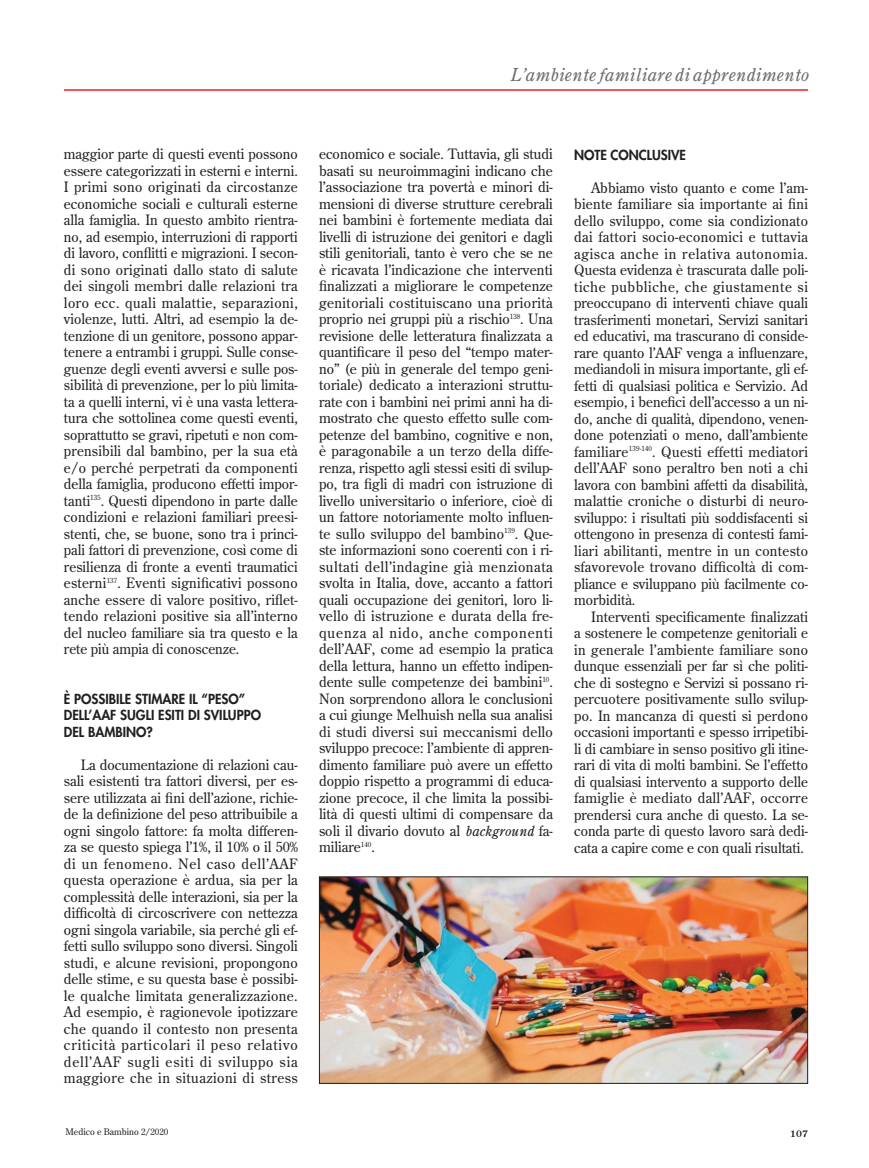
<style>
.page{position:relative;width:869px;height:1168px;background:#fff}
.page>*{position:absolute;margin:0;border:0;box-sizing:border-box;transform-origin:0 0}
.t1{font:18px "Century Oldstyle ICG Italic";letter-spacing:.005em;color:#6c6d70}
.t2{font:14.25px/16.5px "Century Old Style Std";color:#231f20;text-align:justify}
.t3{font:800 13.5px/16.5px "Futura";color:#231f20}
.t4{font:9px "Century Old Style Std";color:#231f20}
.t5{font:700 9px "Century Old Style Std";color:#231f20}
.s1{font-family:"Century Oldstyle ICG Italic"}
</style>
<div class="page">
<hr style="left:64px;top:89px;width:744px;height:2px;background:#ee1d23">
<img style="left:321px;top:878px;width:485px;height:204px">
<div style="left:319px;top:876px;width:489px;height:208px;border:1px solid #231f20"></div>
<p class="t1" style="left:510px;top:63px;width:300px">L’ambiente familiare di apprendimento</p>
<p class="t2" style="left:64px;top:145px;width:235px">maggior parte di questi eventi possono essere categorizzati in esterni e interni.<br>I primi sono originati da circostanze economiche sociali e culturali esterne alla famiglia. In questo ambito rientra&shy;no, ad esempio, interruzioni di rapporti di lavoro, conflitti e migrazioni. I secon&shy;di sono originati dallo stato di salute dei singoli membri dalle relazioni tra loro ecc. quali malattie, separazioni, violenze, lutti. Altri, ad esempio la de&shy;tenzione di un genitore, possono appar&shy;tenere a entrambi i gruppi. Sulle conse&shy;guenze degli eventi avversi e sulle pos&shy;sibilità di prevenzione, per lo più limita&shy;ta a quelli interni, vi è una vasta lettera&shy;tura che sottolinea come questi eventi, soprattutto se gravi, ripetuti e non com&shy;prensibili dal bambino, per la sua età e/o perché perpetrati da componenti della famiglia, producono effetti impor&shy;tanti<sup>135</sup>. Questi dipendono in parte dalle condizioni e relazioni familiari preesi&shy;stenti, che, se buone, sono tra i princi&shy;pali fattori di prevenzione, così come di resilienza di fronte a eventi traumatici esterni<sup>137</sup>. Eventi significativi possono anche essere di valore positivo, riflet&shy;tendo relazioni positive sia all’interno del nucleo familiare sia tra questo e la rete più ampia di conoscenze.</p>
<p class="t3" style="left:64px;top:690px;width:199px">È POSSIBILE STIMARE IL “PESO”<br>DELL’AAF SUGLI ESITI DI SVILUPPO<br>DEL BAMBINO?</p>
<p class="t2" style="left:64px;top:756px;width:235px;text-indent:17px">La documentazione di relazioni cau&shy;sali esistenti tra fattori diversi, per es&shy;sere utilizzata ai fini dell’azione, richie&shy;de la definizione del peso attribuibile a ogni singolo fattore: fa molta differen&shy;za se questo spiega l’1%, il 10% o il 50% di un fenomeno. Nel caso dell’AAF questa operazione è ardua, sia per la complessità delle interazioni, sia per la difficoltà di circoscrivere con nettezza ogni singola variabile, sia perché gli ef&shy;fetti sullo sviluppo sono diversi. Singoli studi, e alcune revisioni, propongono delle stime, e su questa base è possibi&shy;le qualche limitata generalizzazione.<br>Ad esempio, è ragionevole ipotizzare che quando il contesto non presenta criticità particolari il peso relativo dell’AAF sugli esiti di sviluppo sia maggiore che in situazioni di stress</p>
<p class="t2" style="left:319px;top:145px;width:235px">economico e sociale. Tuttavia, gli studi basati su neuroimmagini indicano che l’associazione tra povertà e minori di&shy;mensioni di diverse strutture cerebrali nei bambini è fortemente mediata dai livelli di istruzione dei genitori e dagli stili genitoriali, tanto è vero che se ne è ricavata l’indicazione che interventi finalizzati a migliorare le competenze genitoriali costituiscano una priorità proprio nei gruppi più a rischio<sup>138</sup>. Una revisione delle letteratura finalizzata a quantificare il peso del “tempo mater&shy;no” (e più in generale del tempo geni&shy;toriale) dedicato a interazioni struttu&shy;rate con i bambini nei primi anni ha di&shy;mostrato che questo effetto sulle com&shy;petenze del bambino, cognitive e non, è paragonabile a un terzo della diffe&shy;renza, rispetto agli stessi esiti di svilup&shy;po, tra figli di madri con istruzione di livello universitario o inferiore, cioè di un fattore notoriamente molto influen&shy;te sullo sviluppo del bambino<sup>139</sup>. Que&shy;ste informazioni sono coerenti con i ri&shy;sultati dell’indagine già menzionata svolta in Italia, dove, accanto a fattori quali occupazione dei genitori, loro li&shy;vello di istruzione e durata della fre&shy;quenza al nido, anche componenti dell’AAF, come ad esempio la pratica della lettura, hanno un effetto indipen&shy;dente sulle competenze dei bambini<sup>10</sup>.<br>Non sorprendono allora le conclusioni a cui giunge Melhuish nella sua analisi di studi diversi sui meccanismi dello sviluppo precoce: l’ambiente di appren&shy;dimento familiare può avere un effetto doppio rispetto a programmi di educa&shy;zione precoce, il che limita la possibi&shy;lità di questi ultimi di compensare da soli il divario dovuto al <span class="s1">background</span> fa&shy;miliare<sup>140</sup>.</p>
<p class="t3" style="left:574px;top:146px;width:113px">NOTE CONCLUSIVE</p>
<p class="t2" style="left:574px;top:179px;width:235px;text-indent:17px">Abbiamo visto quanto e come l’am&shy;biente familiare sia importante ai fini dello sviluppo, come sia condizionato dai fattori socio-economici e tuttavia agisca anche in relativa autonomia.<br>Questa evidenza è trascurata dalle poli&shy;tiche pubbliche, che giustamente si preoccupano di interventi chiave quali trasferimenti monetari, Servizi sanitari ed educativi, ma trascurano di conside&shy;rare quanto l’AAF venga a influenzare, mediandoli in misura importante, gli ef&shy;fetti di qualsiasi politica e Servizio. Ad esempio, i benefici dell’accesso a un ni&shy;do, anche di qualità, dipendono, venen&shy;done potenziati o meno, dall’ambiente familiare<sup>139-140</sup>. Questi effetti mediatori dell’AAF sono peraltro ben noti a chi lavora con bambini affetti da disabilità, malattie croniche o disturbi di neuro&shy;sviluppo: i risultati più soddisfacenti si ottengono in presenza di contesti fami&shy;liari abilitanti, mentre in un contesto sfavorevole trovano difficoltà di com&shy;pliance e sviluppano più facilmente co&shy;morbidità.</p>
<p class="t2" style="left:574px;top:608px;width:235px;text-indent:17px">Interventi specificamente finalizzati a sostenere le competenze genitoriali e in generale l’ambiente familiare sono dunque essenziali per far sì che politi&shy;che di sostegno e Servizi si possano ri&shy;percuotere positivamente sullo svilup&shy;po. In mancanza di questi si perdono occasioni importanti e spesso irripetibi&shy;li di cambiare in senso positivo gli itine&shy;rari di vita di molti bambini. Se l’effetto di qualsiasi intervento a supporto delle famiglie è mediato dall’AAF, occorre prendersi cura anche di questo. La se&shy;conda parte di questo lavoro sarà dedi&shy;cata a capire come e con quali risultati.</p>
<p class="t4" style="left:65px;top:1126px;width:104px">Medico e Bambino 2/2020</p>
<p class="t5" style="left:790px;top:1128px;width:19px">107</p>
</div>
